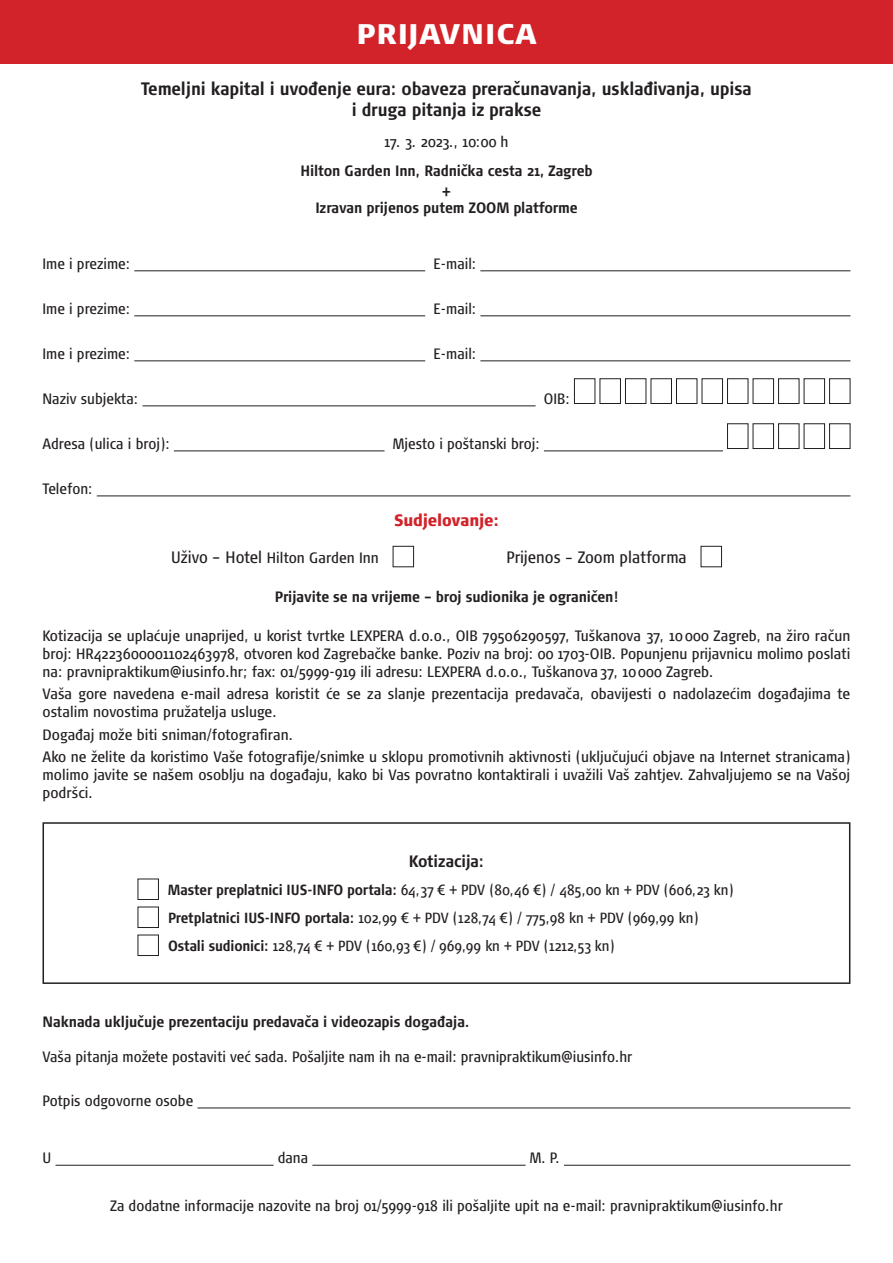
<style>
.page{position:relative;width:893px;height:1263px;background:#fff}
.page>*{position:absolute;margin:0;border:0;box-sizing:border-box;transform-origin:0 0}
.t1{font:900 condensed 28.35px "Signa Pro";letter-spacing:.03em;color:#fff;scale:1.11 1}
.t2{font:700 condensed 18px/21.6px "Signa Pro";color:#231f20;text-align:center}
.t3{font:condensed 16.5px "Signa Pro";color:#231f20}
.t4{font:900 condensed 16.5px "Signa Pro";color:#d2232a}
.t5{font:700 condensed 16.5px "Signa Pro";color:#231f20}
.t6{font:condensed 15px/18px "Signa Pro";color:#231f20}
.t7{font:700 condensed 15px/20.7px "Signa Pro";color:#231f20;text-align:center}
.t8{font:condensed 14.7px/28px "Signa Pro";color:#231f20}
.s1{font-size:16.5px}
.s2{font-size:15px}
.s3{font-weight:700}
</style>
<div class="page">
<div style="left:0;top:0;width:893px;height:64px;background:#d2232a"></div>
<hr style="left:134px;top:271px;width:291px;height:1px;background:#231f20">
<hr style="left:480px;top:271px;width:370px;height:1px;background:#231f20">
<hr style="left:134px;top:316px;width:291px;height:1px;background:#231f20">
<hr style="left:480px;top:316px;width:370px;height:1px;background:#231f20">
<hr style="left:134px;top:361px;width:291px;height:1px;background:#231f20">
<hr style="left:480px;top:361px;width:370px;height:1px;background:#231f20">
<hr style="left:142px;top:406px;width:394px;height:1px;background:#231f20">
<hr style="left:174px;top:451px;width:211px;height:1px;background:#231f20">
<hr style="left:544px;top:451px;width:179px;height:1px;background:#231f20">
<hr style="left:97px;top:496px;width:753px;height:1px;background:#231f20">
<hr style="left:197px;top:1108px;width:653px;height:1px;background:#231f20">
<hr style="left:55px;top:1165px;width:219px;height:1px;background:#231f20">
<hr style="left:312px;top:1165px;width:214px;height:1px;background:#231f20">
<hr style="left:564px;top:1165px;width:286px;height:1px;background:#231f20">
<div style="left:574px;top:378px;width:21px;height:26px;border:1px solid #231f20"></div>
<div style="left:600px;top:378px;width:21px;height:26px;border:1px solid #231f20"></div>
<div style="left:625px;top:378px;width:21px;height:26px;border:1px solid #231f20"></div>
<div style="left:651px;top:378px;width:21px;height:26px;border:1px solid #231f20"></div>
<div style="left:676px;top:378px;width:21px;height:26px;border:1px solid #231f20"></div>
<div style="left:702px;top:378px;width:21px;height:26px;border:1px solid #231f20"></div>
<div style="left:727px;top:378px;width:21px;height:26px;border:1px solid #231f20"></div>
<div style="left:753px;top:378px;width:21px;height:26px;border:1px solid #231f20"></div>
<div style="left:778px;top:378px;width:21px;height:26px;border:1px solid #231f20"></div>
<div style="left:804px;top:378px;width:21px;height:26px;border:1px solid #231f20"></div>
<div style="left:829px;top:378px;width:21px;height:26px;border:1px solid #231f20"></div>
<div style="left:727px;top:423px;width:21px;height:26px;border:1px solid #231f20"></div>
<div style="left:753px;top:423px;width:21px;height:26px;border:1px solid #231f20"></div>
<div style="left:778px;top:423px;width:21px;height:26px;border:1px solid #231f20"></div>
<div style="left:804px;top:423px;width:21px;height:26px;border:1px solid #231f20"></div>
<div style="left:829px;top:423px;width:21px;height:26px;border:1px solid #231f20"></div>
<div style="left:393px;top:546px;width:21px;height:21px;border:1px solid #231f20"></div>
<div style="left:701px;top:546px;width:21px;height:21px;border:1px solid #231f20"></div>
<div style="left:138px;top:879px;width:21px;height:21px;border:1px solid #231f20"></div>
<div style="left:138px;top:907px;width:21px;height:21px;border:1px solid #231f20"></div>
<div style="left:138px;top:935px;width:21px;height:21px;border:1px solid #231f20"></div>
<div style="left:43px;top:822px;width:807px;height:162px;border:2px solid #231f20"></div>
<h1 class="t1" style="left:357px;top:16px;width:163px">PRIJAVNICA</h1>
<p class="t2" style="left:141px;top:77px;width:612px">Temeljni kapital i uvođenje eura: obaveza preračunavanja, usklađivanja, upisa i druga pitanja iz prakse</p>
<p class="t6" style="left:384px;top:133px;width:126px">17. 3. 2023., 10:00 h</p>
<p class="t7" style="left:300px;top:161px;width:294px">Hilton Garden Inn, Radnička cesta 21, Zagreb +</p>
<p class="t7" style="left:315px;top:198px;width:263px">Izravan prijenos putem ZOOM platforme</p>
<p class="t6" style="left:43px;top:255px;width:89px">Ime i prezime:</p>
<p class="t6" style="left:434px;top:255px;width:44px">E-mail:</p>
<p class="t6" style="left:43px;top:300px;width:89px">Ime i prezime:</p>
<p class="t6" style="left:434px;top:300px;width:44px">E-mail:</p>
<p class="t6" style="left:43px;top:345px;width:89px">Ime i prezime:</p>
<p class="t6" style="left:434px;top:345px;width:44px">E-mail:</p>
<p class="t6" style="left:43px;top:390px;width:97px">Naziv subjekta:</p>
<p class="t6" style="left:544px;top:390px;width:27px">OIB:</p>
<p class="t6" style="left:43px;top:435px;width:129px">Adresa (ulica i broj):</p>
<p class="t6" style="left:393px;top:435px;width:148px">Mjesto i poštanski broj:</p>
<p class="t6" style="left:43px;top:480px;width:52px">Telefon:</p>
<p class="t4" style="left:394px;top:510px;width:106px">Sudjelovanje:</p>
<p class="t6" style="left:171px;top:548px;width:209px"><span class="s1">Uživo – Hotel</span> Hilton Garden Inn</p>
<p class="t3" style="left:506px;top:547px;width:182px">Prijenos <span class="s2">–</span> Zoom platforma</p>
<p class="t7" style="left:275px;top:586px;width:345px">Prijavite se na vrijeme – broj sudionika je ograničen!</p>
<p class="t6" style="left:43px;top:627px;width:809px;text-align:justify">Kotizacija se uplaćuje unaprijed, u korist tvrtke LEXPERA d.o.o., OIB 79506290597, Tuškanova 37, 10000 Zagreb, na žiro račun broj: HR4223600001102463978, otvoren kod Zagrebačke banke. Poziv na broj: 00 1703-OIB. Popunjenu prijavnicu molimo poslati na: pravnipraktikum@iusinfo.hr; fax: 01/5999-919 ili adresu: LEXPERA d.o.o., Tuškanova37, 10000 Zagreb.</p>
<p class="t6" style="left:43px;top:685px;width:809px">Vaša gore navedena e-mail adresa koristit će se za slanje prezentacija predavača, obavijesti o nadolazećim događajima te ostalim novostima pružatelja usluge.</p>
<p class="t6" style="left:43px;top:723px;width:809px;line-height:22.2px">Događaj može biti sniman/fotografiran.<br>Ako ne želite da koristimo Vaše fotografije/snimke u sklopu promotivnih aktivnosti (uključujući objave na Internet stranicama)</p>
<p class="t6" style="left:43px;top:766px;width:809px">molimo javite se našem osoblju na događaju, kako bi Vas povratno kontaktirali i uvažili Vaš zahtjev. Zahvaljujemo se na Vašoj podršci.</p>
<p class="t5" style="left:409px;top:852px;width:77px">Kotizacija:</p>
<p class="t8" style="left:168px;top:876px;width:567px"><span class="s3">Master preplatnici IUS-INFO portala:</span> 64,37 € + PDV (80,46 €) / 485,00 kn + PDV (606,23 kn)<br><span class="s3">Pretplatnici IUS-INFO portala:</span> 102,99 € + PDV (128,74 €) / 775,98 kn + PDV (969,99 kn)<br><span class="s3">Ostali sudionici:</span> 128,74 € + PDV (160,93 €) / 969,99 kn + PDV (1212,53 kn)</p>
<p class="t7" style="left:43px;top:1012px;width:429px">Naknada uključuje prezentaciju predavača i videozapis događaja.</p>
<p class="t6" style="left:43px;top:1048px;width:591px">Vaša pitanja možete postaviti već sada. Pošaljite nam ih na e-mail: pravnipraktikum@iusinfo.hr</p>
<p class="t6" style="left:43px;top:1092px;width:152px">Potpis odgovorne osobe</p>
<p class="t6" style="left:43px;top:1149px;width:10px">U</p>
<p class="t6" style="left:278px;top:1149px;width:32px">dana</p>
<p class="t6" style="left:530px;top:1149px;width:32px">M. P.</p>
<p class="t6" style="left:110px;top:1197px;width:674px">Za dodatne informacije nazovite na broj 01/5999-918 ili pošaljite upit na e-mail: pravnipraktikum@iusinfo.hr</p>
</div>
